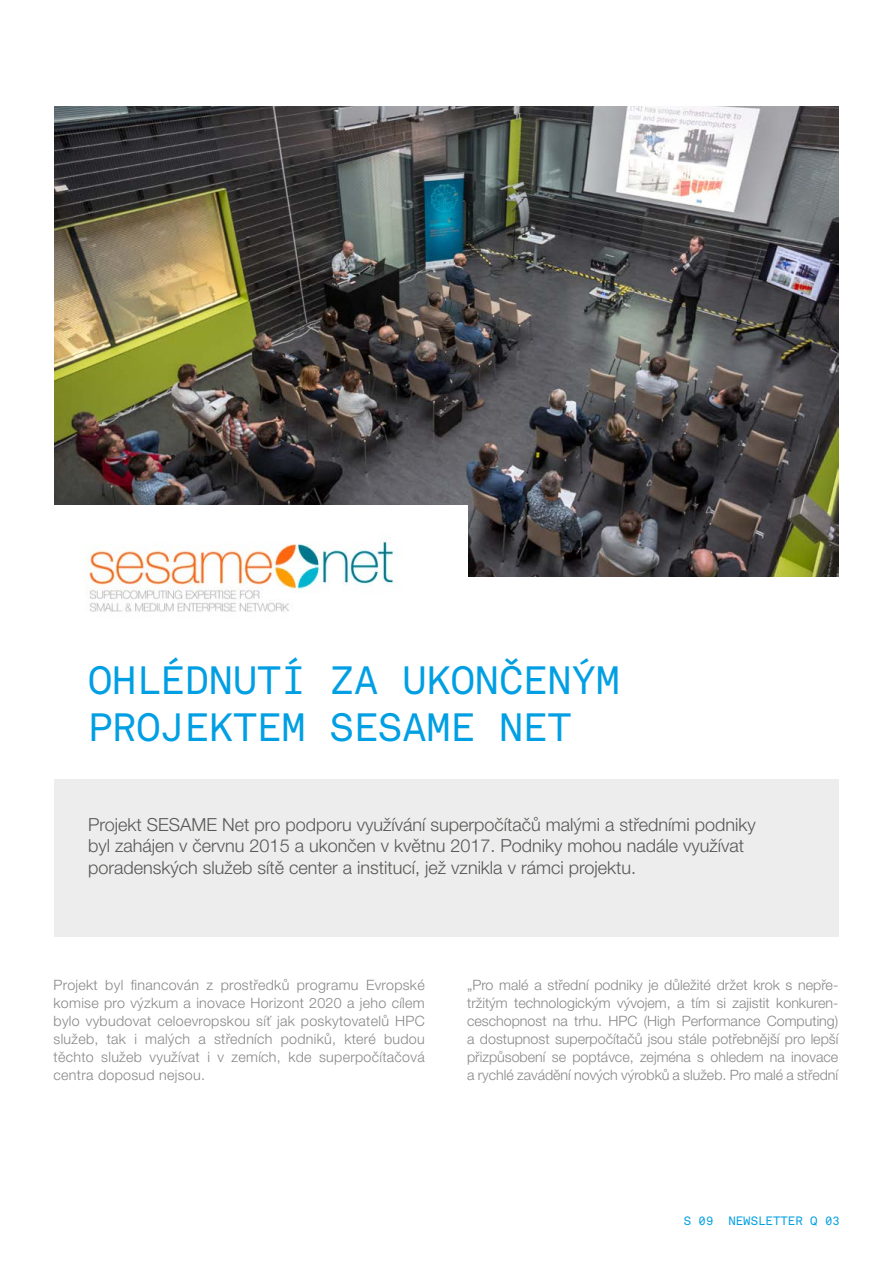
<style>
.page{position:relative;width:893px;height:1263px;background:#fff}
.page>*{position:absolute;margin:0;border:0;box-sizing:border-box;transform-origin:0 0}
.t1{font:39px/46.8px "Akkurat Mono Pro";color:#009fe3}
.t2{font:300 18px/21.6px "Helvetica Neue LT Pro";color:#575756}
.t3{font:300 14.25px/18px "Helvetica Neue LT Pro";letter-spacing:.01em;color:#878787;text-align:justify}
.t4{font:12px "Akkurat Mono Pro";color:#009fe3}
</style>
<div class="page">
<img style="left:54px;top:107px;width:785px;height:470px">
<div style="left:54px;top:779px;width:785px;height:158px;background:#ededed"></div>
<div style="left:54px;top:505px;width:414px;height:137px;background:#fff"></div>
<img style="left:86px;top:541px;width:309px;height:71px">
<h1 class="t1" style="left:88px;top:658px;width:533px">OHLÉDNUTÍ ZA UKONČENÝM<br>PROJEKTEM SESAME NET</h1>
<p class="t2" style="left:88px;top:813px;width:669px">Projekt SESAME Net pro podporu využívání superpočítačů malými a středními podniky byl zahájen v červnu 2015 a ukončen v květnu 2017. Podniky mohou nadále využívat poradenských služeb sítě center a institucí, jež vznikla v rámci projektu.</p>
<p class="t3" style="left:54px;top:976px;width:373px">Projekt byl financován z prostředků programu Evropské komise pro výzkum a inovace Horizont 2020 a jeho cílem bylo vybudovat celoevropskou síť jak poskytovatelů HPC služeb, tak i malých a středních podniků, které budou těchto služeb využívat i v zemích, kde superpočítačová centra doposud nejsou.</p>
<p class="t3" style="left:467px;top:976px;width:373px">„Pro malé a střední podniky je důležité držet krok s nepře&shy;tržitým technologickým vývojem, a tím si zajistit konkuren&shy;ceschopnost na trhu. HPC (High Performance Computing) a dostupnost superpočítačů jsou stále potřebnější pro lepší přizpůsobení se poptávce, zejména s ohledem na inovace a rychlé zavádění nových výrobků a služeb. Pro malé a střední</p>
<p class="t4" style="left:684px;top:1214px;width:158px">S 09 NEWSLETTER Q 03</p>
</div>
